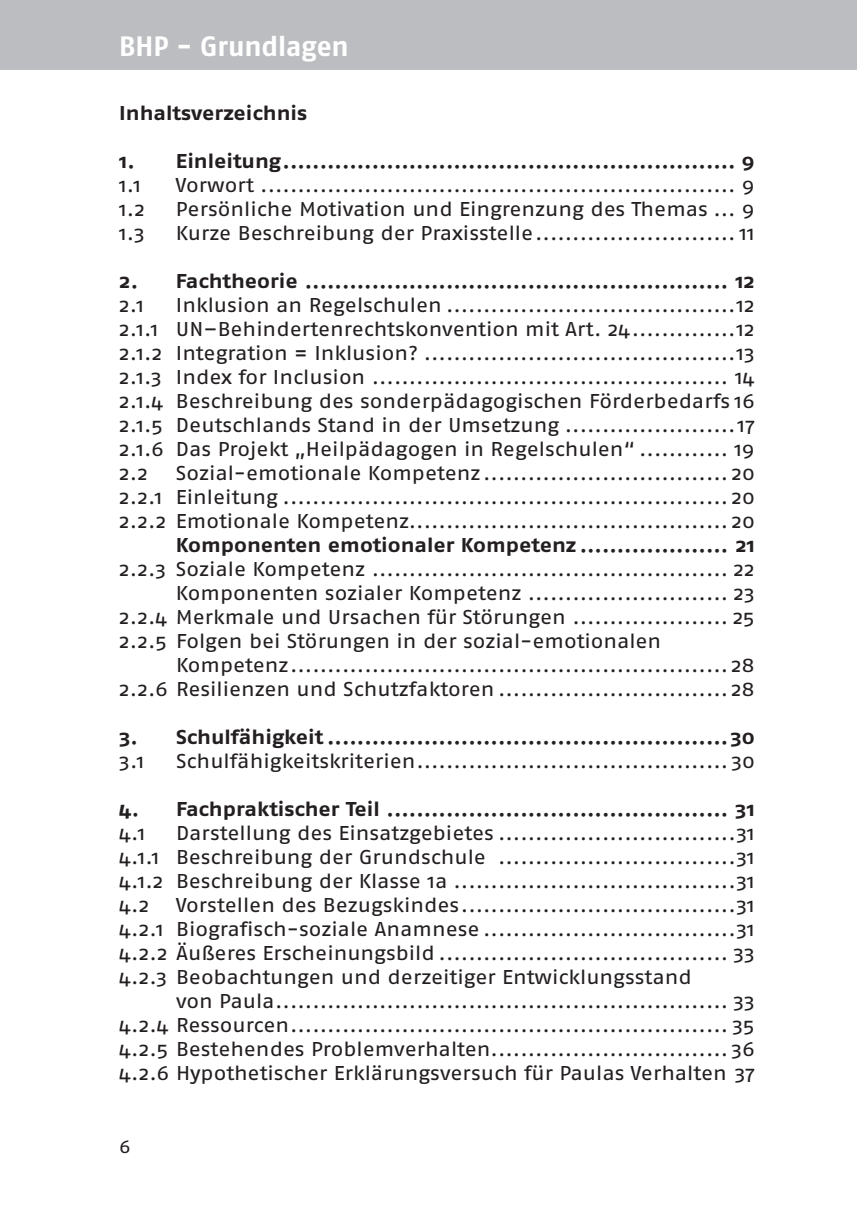
<style>
.page{position:relative;width:857px;height:1225px;background:#fff}
.page>*{position:absolute;margin:0;border:0;box-sizing:border-box;transform-origin:0 0}
.t1{font:700 28px "Fago No";letter-spacing:-.005em;color:#fff}
.t2{font:20px/24px "Fago Ex";letter-spacing:-.005em;color:#231f20;text-align:justify}
.t3{font:700 20px "Fago Ex";color:#231f20}
.t4{font:18px "Fago Ex";color:#231f20}
</style>
<div class="page">
<div style="left:0;top:0;width:856px;height:70px;background:#bcbdc0"></div>
<h1 class="t1" style="left:119px;top:30px;width:231px">BHP - Grundlagen</h1>
<p class="t3" style="left:119px;top:101px;width:189px">Inhaltsverzeichnis</p>
<p class="t3" style="left:119px;top:149px;width:636px">1. Einleitung............................................................. 9</p>
<p class="t2" style="left:119px;top:173px;width:23px">1.1</p>
<p class="t2" style="left:176px;top:173px;width:580px">Vorwort ................................................................ 9</p>
<p class="t2" style="left:119px;top:197px;width:27px">1.2</p>
<p class="t2" style="left:176px;top:197px;width:580px">Persönliche Motivation und Eingrenzung des Themas ... 9</p>
<p class="t2" style="left:119px;top:221px;width:27px">1.3</p>
<p class="t2" style="left:176px;top:221px;width:580px">Kurze Beschreibung der Praxisstelle........................... 11</p>
<p class="t3" style="left:119px;top:269px;width:636px">2. Fachtheorie ......................................................... 12</p>
<p class="t2" style="left:119px;top:293px;width:26px">2.1</p>
<p class="t2" style="left:119px;top:293px;width:636px;text-indent:57px">Inklusion an Regelschulen .......................................12<br>2.1.1 UN–Behindertenrechtskonvention mit Art. 24..............12<br>2.1.2 Integration = Inklusion? ..........................................13<br>2.1.3 Index for Inclusion ................................................ 14<br>2.1.4 Beschreibung des sonderpädagogischen Förderbedarfs 16<br>2.1.5 Deutschlands Stand in der Umsetzung .......................17<br>2.1.6 Das Projekt „Heilpädagogen in Regelschulen“ ............ 19<br>2.2</p>
<p class="t2" style="left:119px;top:461px;width:636px;text-indent:57px">Sozial-emotionale Kompetenz ................................. 20<br>2.2.1 Einleitung ............................................................ 20<br>2.2.2 Emotionale Kompetenz........................................... 20</p>
<p class="t3" style="left:176px;top:533px;width:580px">Komponenten emotionaler Kompetenz .................... 21</p>
<p class="t2" style="left:119px;top:557px;width:636px">2.2.3 Soziale Kompetenz ................................................ 22</p>
<p class="t2" style="left:176px;top:581px;width:580px">Komponenten sozialer Kompetenz ........................... 23</p>
<p class="t2" style="left:119px;top:605px;width:636px">2.2.4 Merkmale und Ursachen für Störungen ..................... 25</p>
<p class="t2" style="left:119px;top:629px;width:543px">2.2.5 Folgen bei Störungen in der sozial-emotionalen</p>
<p class="t2" style="left:176px;top:653px;width:580px">Kompetenz........................................................... 28</p>
<p class="t2" style="left:119px;top:677px;width:636px">2.2.6 Resilienzen und Schutzfaktoren ............................... 28</p>
<p class="t3" style="left:119px;top:725px;width:636px">3. Schulfähigkeit ......................................................30</p>
<p class="t2" style="left:119px;top:749px;width:27px">3.1</p>
<p class="t2" style="left:176px;top:749px;width:580px">Schulfähigkeitskriterien.......................................... 30</p>
<p class="t3" style="left:119px;top:797px;width:636px">4. Fachpraktischer Teil .............................................. 31</p>
<p class="t2" style="left:119px;top:821px;width:28px">4.1</p>
<p class="t2" style="left:119px;top:821px;width:636px;text-indent:57px">Darstellung des Einsatzgebietes ................................31<br>4.1.1 Beschreibung der Grundschule ................................31<br>4.1.2 Beschreibung der Klasse 1a ......................................31<br>4.2</p>
<p class="t2" style="left:119px;top:893px;width:636px;text-indent:57px">Vorstellen des Bezugskindes.....................................31<br>4.2.1 Biografisch-soziale Anamnese ..................................31<br>4.2.2 Äußeres Erscheinungsbild ....................................... 33<br>4.2.3 Beobachtungen und derzeitiger Entwicklungsstand</p>
<p class="t2" style="left:119px;top:989px;width:636px;text-indent:57px">von Paula............................................................. 33<br>4.2.4 Ressourcen........................................................... 35<br>4.2.5 Bestehendes Problemverhalten................................ 36<br>4.2.6 Hypothetischer Erklärungsversuch für Paulas Verhalten 37</p>
<p class="t4" style="left:119px;top:1135px;width:13px">6</p>
</div>
